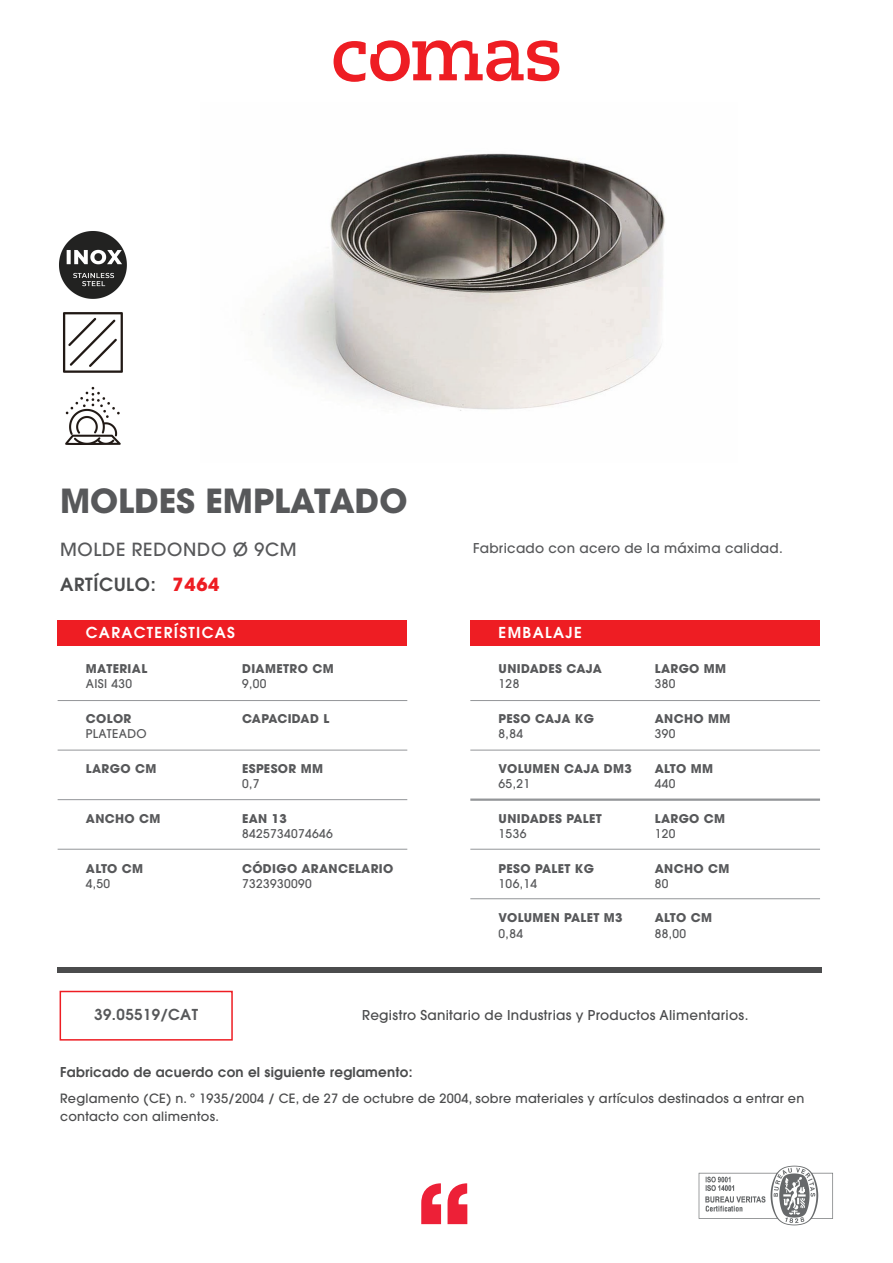
<style>
.page{position:relative;width:893px;height:1263px;background:#fff}
.page>*{position:absolute;margin:0;border:0;box-sizing:border-box;transform-origin:0 0}
.t1{font:700 33px "Avant Garde";color:#57585a}
.t2{font:500 18px "Avant Garde";letter-spacing:.04em;color:#57585a}
.t3{font:600 18px "Avant Garde";letter-spacing:.04em;color:#4b4c4d}
.t4{font:600 15px "Avant Garde";letter-spacing:.09em;color:#fff}
.t5{font:600 15px "Avant Garde";letter-spacing:.03em;color:#57585a}
.t6{font:500 13.5px "Avant Garde";letter-spacing:.02em;color:#4b4c4d}
.t7{font:600 13.5px "Avant Garde";letter-spacing:.02em;color:#4b4c4d}
.t8{font:500 13.5px "Avant Garde";letter-spacing:.02em;color:#57585a}
.t9{font:500 12.75px/18px "Avant Garde";letter-spacing:.02em;color:#4b4c4d}
.t10{font:700 12px "Avant Garde";letter-spacing:.03em;color:#57585a}
.t11{font:500 12px "Avant Garde";letter-spacing:.03em;color:#57585a}
.t12{font:700 12px "Avant Garde";letter-spacing:.01em;color:#57585a}
.s1{font-weight:700;color:#ee1d23}
</style>
<div class="page">
<svg style="left:421px;top:1183px;width:20px;height:41px"></svg>
<svg style="left:448px;top:1183px;width:19px;height:41px"></svg>
<svg style="left:334px;top:40px;width:225px;height:42px"></svg>
<div style="left:58px;top:620px;width:349px;height:25px;background:#ee1d23"></div>
<div style="left:58px;top:967px;width:764px;height:6px;background:#4b4c4d"></div>
<hr style="left:58px;top:700px;width:349px;height:1px;background:#939598">
<hr style="left:58px;top:750px;width:349px;height:1px;background:#939598">
<hr style="left:58px;top:799px;width:349px;height:1px;background:#939598">
<hr style="left:58px;top:849px;width:349px;height:1px;background:#939598">
<div style="left:470px;top:620px;width:350px;height:25px;background:#ee1d23"></div>
<hr style="left:470px;top:700px;width:350px;height:1px;background:#939598">
<hr style="left:470px;top:750px;width:350px;height:1px;background:#939598">
<hr style="left:470px;top:798px;width:350px;height:3px;background:#939598">
<hr style="left:470px;top:849px;width:350px;height:1px;background:#939598">
<hr style="left:470px;top:898px;width:350px;height:1px;background:#939598">
<div style="left:60px;top:991px;width:173px;height:49px;border:2px solid #ee1d23"></div>
<img style="left:698px;top:1165px;width:135px;height:61px">
<img style="left:263px;top:153px;width:402px;height:258px">
<img style="left:59px;top:231px;width:68px;height:68px">
<img style="left:63px;top:312px;width:60px;height:61px">
<img style="left:65px;top:386px;width:56px;height:59px">
<h1 class="t1" style="left:60px;top:480px;width:349px">MOLDES EMPLATADO</h1>
<h2 class="t2" style="left:60px;top:538px;width:238px">MOLDE REDONDO Ø 9CM</h2>
<p class="t8" style="left:473px;top:539px;width:311px">Fabricado con acero de la máxima calidad.</p>
<h2 class="t3" style="left:60px;top:572px;width:161px">ARTÍCULO: <span class="s1">7464</span></h2>
<p class="t4" style="left:86px;top:623px;width:151px">CARACTERÍSTICAS</p>
<p class="t10" style="left:86px;top:661px;width:63px">MATERIAL</p>
<p class="t11" style="left:86px;top:677px;width:48px">AISI 430</p>
<p class="t4" style="left:499px;top:623px;width:85px">EMBALAJE</p>
<p class="t10" style="left:499px;top:661px;width:105px">UNIDADES CAJA</p>
<p class="t11" style="left:499px;top:677px;width:22px">128</p>
<p class="t10" style="left:499px;top:711px;width:97px">PESO CAJA KG</p>
<p class="t11" style="left:499px;top:726px;width:26px">8,84</p>
<p class="t10" style="left:655px;top:661px;width:73px">LARGO MM</p>
<p class="t11" style="left:655px;top:677px;width:22px">380</p>
<p class="t10" style="left:655px;top:711px;width:77px">ANCHO MM</p>
<p class="t11" style="left:655px;top:726px;width:22px">390</p>
<p class="t10" style="left:655px;top:761px;width:60px">ALTO MM</p>
<p class="t11" style="left:655px;top:776px;width:22px">440</p>
<p class="t10" style="left:242px;top:661px;width:93px">DIAMETRO CM</p>
<p class="t11" style="left:242px;top:677px;width:26px">9,00</p>
<p class="t12" style="left:242px;top:711px;width:89px">CAPACIDAD L</p>
<p class="t10" style="left:86px;top:711px;width:47px">COLOR</p>
<p class="t11" style="left:86px;top:726px;width:62px">PLATEADO</p>
<p class="t10" style="left:499px;top:761px;width:135px">VOLUMEN CAJA DM3</p>
<p class="t11" style="left:499px;top:776px;width:33px">65,21</p>
<p class="t10" style="left:499px;top:810px;width:105px">UNIDADES PALET</p>
<p class="t11" style="left:499px;top:826px;width:29px">1536</p>
<p class="t10" style="left:86px;top:761px;width:72px">LARGO CM</p>
<p class="t10" style="left:242px;top:761px;width:83px">ESPESOR MM</p>
<p class="t11" style="left:242px;top:776px;width:19px">0,7</p>
<p class="t10" style="left:242px;top:810px;width:46px">EAN 13</p>
<p class="t11" style="left:242px;top:826px;width:92px">8425734074646</p>
<p class="t10" style="left:655px;top:810px;width:72px">LARGO CM</p>
<p class="t11" style="left:655px;top:826px;width:22px">120</p>
<p class="t10" style="left:86px;top:810px;width:76px">ANCHO CM</p>
<p class="t10" style="left:86px;top:860px;width:59px">ALTO CM</p>
<p class="t11" style="left:86px;top:876px;width:26px">4,50</p>
<p class="t5" style="left:94px;top:1005px;width:105px">39.05519/CAT</p>
<p class="t10" style="left:242px;top:860px;width:153px">CÓDIGO ARANCELARIO</p>
<p class="t11" style="left:242px;top:876px;width:71px">7323930090</p>
<p class="t10" style="left:499px;top:860px;width:97px">PESO PALET KG</p>
<p class="t11" style="left:499px;top:876px;width:40px">106,14</p>
<p class="t10" style="left:499px;top:910px;width:126px">VOLUMEN PALET M3</p>
<p class="t11" style="left:499px;top:926px;width:26px">0,84</p>
<p class="t10" style="left:655px;top:860px;width:76px">ANCHO CM</p>
<p class="t11" style="left:655px;top:876px;width:15px">80</p>
<p class="t10" style="left:655px;top:910px;width:59px">ALTO CM</p>
<p class="t11" style="left:655px;top:926px;width:33px">88,00</p>
<p class="t6" style="left:362px;top:1007px;width:388px">Registro Sanitario de Industrias y Productos Alimentarios.</p>
<p class="t7" style="left:60px;top:1063px;width:354px">Fabricado de acuerdo con el siguiente reglamento:</p>
<p class="t9" style="left:60px;top:1090px;width:746px">Reglamento (CE) n. º 1935/2004 / CE, de 27 de octubre de 2004, sobre materiales y artículos destinados a entrar en contacto con alimentos.</p>
</div>
